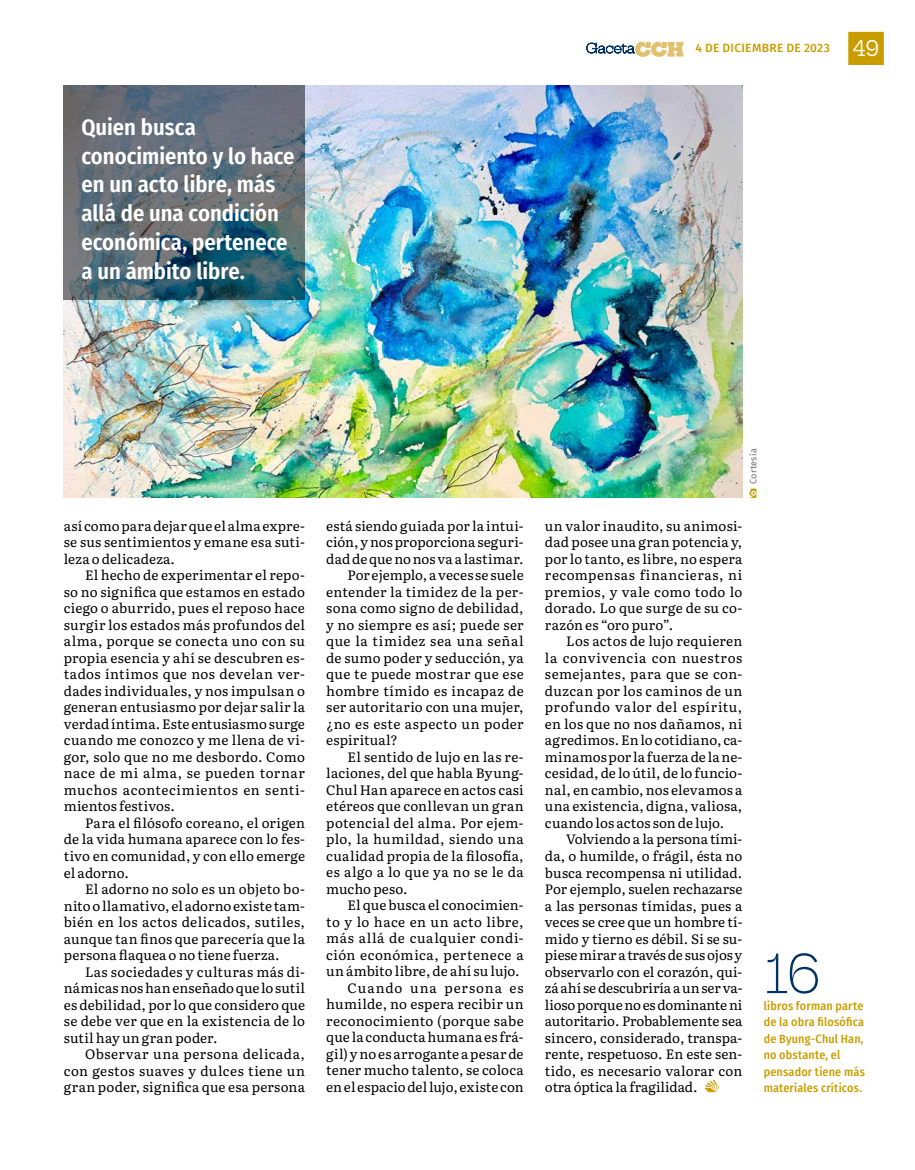
<style>
.page{position:relative;width:915px;height:1170px;background:#fff}
.page>*{position:absolute;margin:0;border:0;box-sizing:border-box;transform-origin:0 0}
.t1{font:300 52.5px "Hepta Slab";color:#003263}
.t2{font:600 22.5px/28.8px "Fira Sans Condensed";color:#fff}
.t3{font:13.5px/16.5px "Literata 18 pt";letter-spacing:.02em;color:#000;text-align:justify}
.t4{font:13.5px "Literata 18 pt";letter-spacing:.04em;color:#000}
.t5{font:13.5px "Literata 18 pt";color:#000}
.t6{font:13.5px "Literata 18 pt";letter-spacing:.07em;color:#000}
.t7{font:500 12px/16.5px "Fira Sans Condensed";letter-spacing:.015em;color:#c99d00}
.t8{font:500 12px "Fira Sans";letter-spacing:.025em;color:#c99d00}
.t9{font:9px "Fira Sans";letter-spacing:.025em;color:#706f6f}
.s1{font-family:"Hepta Slab";font-weight:400;font-size:21px;color:#fff}
</style>
<div class="page">
<img style="left:64px;top:85px;width:678px;height:413px">
<svg style="left:749px;top:488px;width:7px;height:10px"></svg>
<svg style="left:64px;top:85px;width:241px;height:215px;background:#576974"></svg>
<svg style="left:704px;top:1079px;width:15px;height:13px"></svg>
<svg style="left:586px;top:41px;width:97px;height:16px"></svg>
<div style="left:848px;top:32px;width:35px;height:33px;background:#c99d00"></div>
<h2 class="t2" style="left:81px;top:111px;width:214px">Quien busca conocimiento y lo hace en un acto libre, más allá de una condición económica, pertenece a un ámbito libre.</h2>
<p class="t8" style="left:695px;top:39px;width:186px">4 DE DICIEMBRE DE 2023 <span class="s1">49</span></p>
<p class="t3" style="left:64px;top:516px;width:242px">así como para dejar que el alma expre&shy;se sus sentimientos y emane esa suti&shy;leza o delicadeza.</p>
<p class="t3" style="left:64px;top:566px;width:242px;text-indent:21px">El hecho de experimentar el repo&shy;so no significa que estamos en estado ciego o aburrido, pues el reposo hace surgir los estados más profundos del alma, porque se conecta uno con su propia esencia y ahí se descubren es&shy;tados íntimos que nos develan ver&shy;dades individuales, y nos impulsan o generan entusiasmo por dejar salir la verdad íntima. Este entusiasmo surge cuando me conozco y me llena de vi&shy;gor, solo que no me desbordo. Como nace de mi alma, se pueden tornar muchos acontecimientos en senti&shy;mientos festivos.</p>
<p class="t3" style="left:64px;top:813px;width:242px;text-indent:21px">Para el filósofo coreano, el origen de la vida humana aparece con lo fes&shy;tivo en comunidad, y con ello emerge el adorno.</p>
<p class="t3" style="left:64px;top:879px;width:242px;text-indent:21px">El adorno no solo es un objeto bo&shy;nito o llamativo, el adorno existe tam&shy;bién en los actos delicados, sutiles, aunque tan finos que parecería que la persona flaquea o no tiene fuerza.</p>
<p class="t3" style="left:64px;top:962px;width:243px;text-indent:21px">Las sociedades y culturas más di&shy;námicas nos han enseñado que lo sutil es debilidad, por lo que considero que se debe ver que en la existencia de lo sutil hay un gran poder.</p>
<p class="t3" style="left:64px;top:1044px;width:242px;text-indent:21px">Observar una persona delicada, con gestos suaves y dulces tiene un gran poder, significa que esa persona</p>
<p class="t3" style="left:326px;top:516px;width:199px">está siendo guiada por la intui-</p>
<p class="t3" style="left:326px;top:533px;width:199px">ción, y nos proporciona seguri-</p>
<p class="t3" style="left:326px;top:549px;width:199px">dad de que no nos va a lastimar.</p>
<p class="t5" style="left:347px;top:565px;width:177px">Por ejemplo, a veces se suele</p>
<p class="t3" style="left:326px;top:582px;width:199px">entender la timidez de la per-</p>
<p class="t3" style="left:326px;top:599px;width:199px">sona como signo de debilidad,</p>
<p class="t3" style="left:326px;top:615px;width:199px">y no siempre es así; puede ser</p>
<p class="t4" style="left:326px;top:631px;width:199px">que la timidez sea una señal</p>
<p class="t3" style="left:326px;top:648px;width:199px">de sumo poder y seducción, ya</p>
<p class="t3" style="left:326px;top:665px;width:199px">que te puede mostrar que ese</p>
<p class="t3" style="left:326px;top:681px;width:199px">hombre tímido es incapaz de</p>
<p class="t3" style="left:326px;top:698px;width:199px">ser autoritario con una mujer,</p>
<p class="t4" style="left:326px;top:713px;width:199px">¿no es este aspecto un poder</p>
<p class="t3" style="left:326px;top:731px;width:73px">espiritual?</p>
<p class="t3" style="left:347px;top:747px;width:177px">El sentido de lujo en las re-</p>
<p class="t3" style="left:326px;top:764px;width:199px">laciones, del que habla Byung-</p>
<p class="t3" style="left:326px;top:780px;width:199px">Chul Han aparece en actos casi</p>
<p class="t3" style="left:326px;top:797px;width:199px">etéreos que conllevan un gran</p>
<p class="t3" style="left:326px;top:813px;width:199px">potencial del alma. Por ejem-</p>
<p class="t3" style="left:326px;top:830px;width:199px">plo, la humildad, siendo una</p>
<p class="t3" style="left:326px;top:846px;width:199px">cualidad propia de la filosofía,</p>
<p class="t3" style="left:326px;top:863px;width:199px">es algo a lo que ya no se le da</p>
<p class="t3" style="left:326px;top:879px;width:83px">mucho peso.</p>
<p class="t3" style="left:347px;top:896px;width:177px">El que busca el conocimien-</p>
<p class="t3" style="left:326px;top:912px;width:199px">to y lo hace en un acto libre,</p>
<p class="t4" style="left:326px;top:928px;width:199px">más allá de cualquier condi-</p>
<p class="t4" style="left:326px;top:944px;width:199px">ción económica, pertenece a</p>
<p class="t5" style="left:326px;top:961px;width:195px">un ámbito libre, de ahí su lujo.</p>
<p class="t6" style="left:347px;top:977px;width:177px">Cuando una persona es</p>
<p class="t3" style="left:326px;top:995px;width:199px">humilde, no espera recibir un</p>
<p class="t3" style="left:326px;top:1011px;width:199px">reconocimiento (porque sabe</p>
<p class="t3" style="left:326px;top:1028px;width:199px">que la conducta humana es frá-</p>
<p class="t3" style="left:326px;top:1044px;width:199px">gil) y no es arrogante a pesar de</p>
<p class="t3" style="left:326px;top:1061px;width:199px">tener mucho talento, se coloca</p>
<p class="t3" style="left:326px;top:1077px;width:199px">en el espacio del lujo, existe con</p>
<p class="t9" style="left:746px;top:484px;width:37px;rotate:-90deg">Cortesía</p>
<p class="t3" style="left:544px;top:516px;width:199px">un valor inaudito, su animosi&shy;dad posee una gran potencia y, por lo tanto, es libre, no espera recompensas financieras, ni premios, y vale como todo lo dorado. Lo que surge de su co&shy;razón es “oro puro”.</p>
<p class="t3" style="left:544px;top:632px;width:199px;text-indent:21px">Los actos de lujo requieren la convivencia con nuestros semejantes, para que se con&shy;duzcan por los caminos de un profundo valor del espíritu, en los que no nos dañamos, ni agredimos. En lo cotidiano, ca&shy;minamos por la fuerza de la ne&shy;cesidad, de lo útil, de lo funcio&shy;nal, en cambio, nos elevamos a una existencia, digna, valiosa, cuando los actos son de lujo.</p>
<p class="t3" style="left:544px;top:830px;width:199px;text-indent:21px">Volviendo a la persona tími&shy;da, o humilde, o frágil, ésta no busca recompensa ni utilidad.<br>Por ejemplo, suelen rechazarse a las personas tímidas, pues a veces se cree que un hombre tí&shy;mido y tierno es débil. Si se su&shy;piese mirar a través de sus ojos y observarlo con el corazón, qui&shy;zá ahí se descubriría a un ser va&shy;lioso porque no es dominante ni autoritario. Probablemente sea sincero, considerado, transpa&shy;rente, respetuoso. En este sen&shy;tido, es necesario valorar con otra óptica la fragilidad.</p>
<h1 class="t1" style="left:763px;top:929px;width:59px">16</h1>
<p class="t7" style="left:763px;top:996px;width:103px">libros forman parte de la obra filosófica de Byung-Chul Han, no obstante, el pensador tiene más materiales críticos.</p>
</div>
